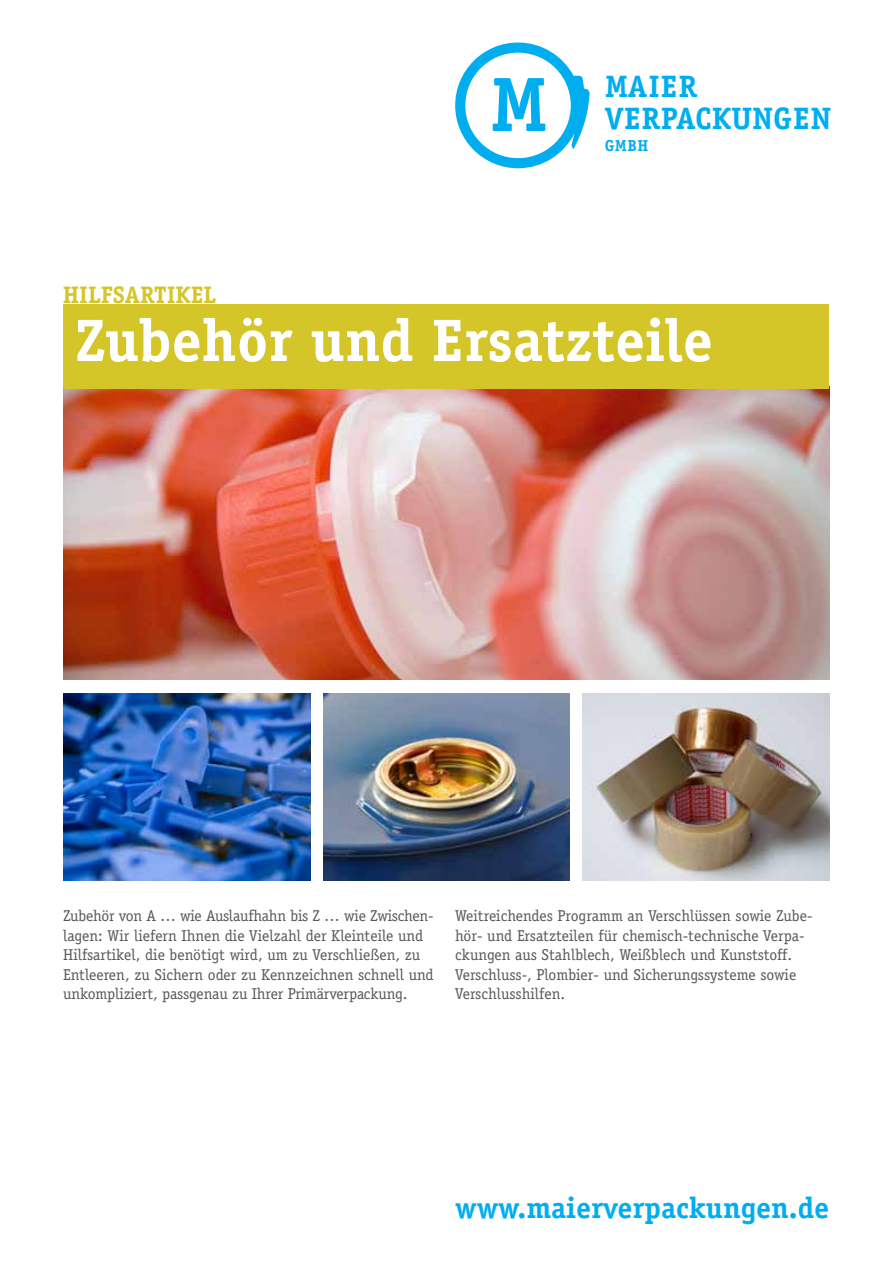
<style>
.page{position:relative;width:893px;height:1263px;background:#fff}
.page>*{position:absolute;margin:0;border:0;box-sizing:border-box;transform-origin:0 0}
.t1{font:700 60px "Officina Serif Std";color:#fff}
.t2{font:700 31.05px/31.5px "Officina Serif Std";letter-spacing:.01em;color:#00aeef}
.t3{font:700 29.85px "Officina Serif Std";color:#00aeef}
.t4{font:700 24px "Officina Serif Std";color:#d4c528}
.t5{font:700 15.9px "Officina Serif Std";color:#00aeef}
.t6{font:15.75px/19.5px "Officina Serif Std";color:#58595b}
</style>
<div class="page">
<img style="left:64px;top:389px;width:765px;height:291px">
<div style="left:64px;top:304px;width:765px;height:85px;background:#d4c528"></div>
<img style="left:64px;top:693px;width:246px;height:187px">
<img style="left:583px;top:693px;width:246px;height:187px">
<img style="left:323px;top:693px;width:247px;height:187px">
<svg style="left:455px;top:43px;width:135px;height:125px"></svg>
<p class="t4" style="left:63px;top:280px;width:155px">HilFsartikel</p>
<p class="t2" style="left:605px;top:71px;width:228px">Maier<br>Verpackungen</p>
<p class="t5" style="left:605px;top:135px;width:45px">GMBH</p>
<p class="t1" style="left:75px;top:303px;width:639px">Zubehör und Ersatzteile</p>
<p class="t6" style="left:63px;top:906px;width:372px">Zubehör von A … wie Auslaufhahn bis Z … wie Zwischen&shy;lagen: Wir liefern Ihnen die Vielzahl der Kleinteile und Hilfsartikel, die benötigt wird, um zu Verschließen, zu Entleeren, zu Sichern oder zu Kennzeichnen schnell und unkompliziert, passgenau zu Ihrer Primärverpackung.</p>
<p class="t6" style="left:455px;top:906px;width:359px">Weitreichendes Programm an Verschlüssen sowie Zube&shy;hör- und Ersatzteilen für chemisch-technische Verpa&shy;ckungen aus Stahlblech, Weißblech und Kunststoff.<br>Verschluss-, Plombier- und Sicherungssysteme sowie Verschlusshilfen.</p>
<p class="t3" style="left:455px;top:1189px;width:375px">www.maierverpackungen.de</p>
</div>
